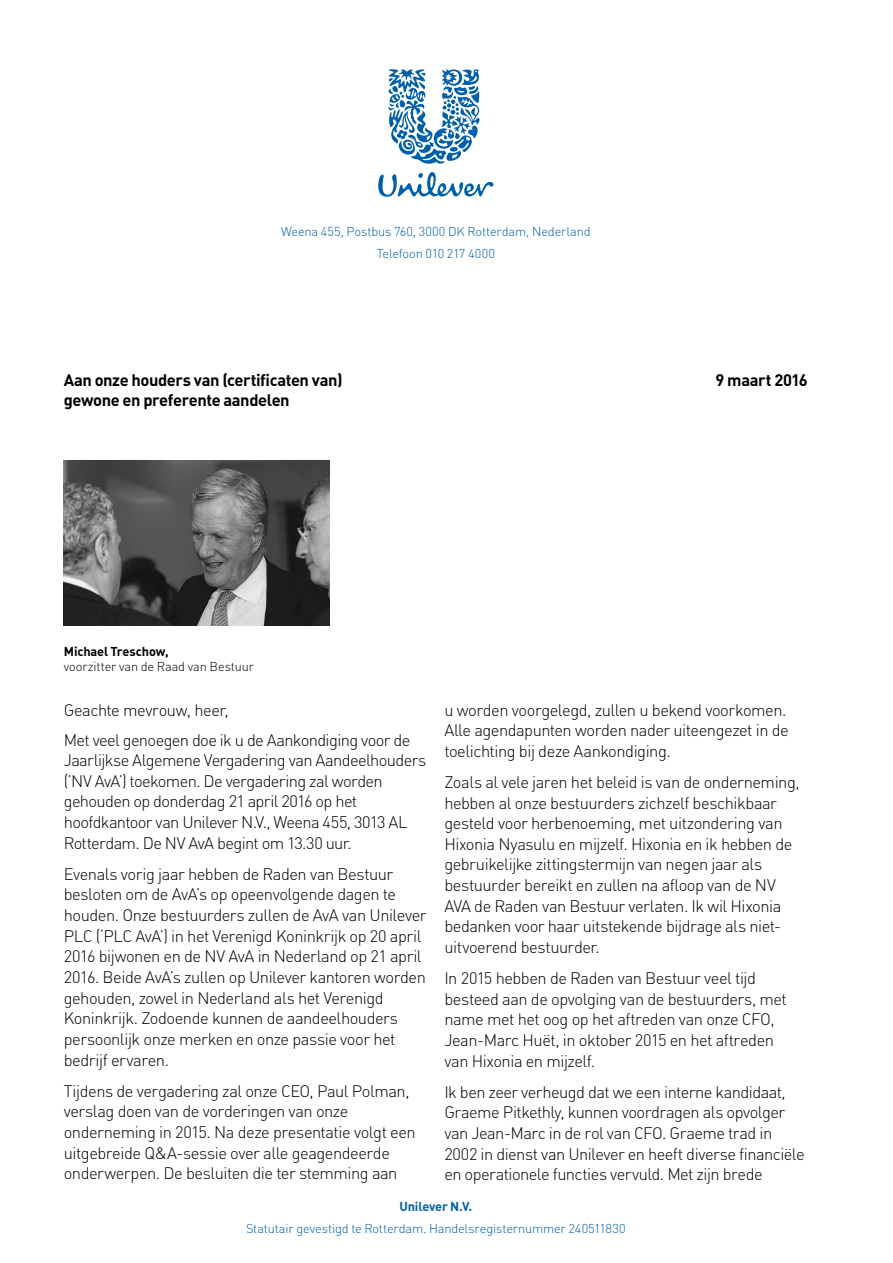
<style>
.page{position:relative;width:893px;height:1263px;background:#fff}
.page>*{position:absolute;margin:0;border:0;box-sizing:border-box;transform-origin:0 0}
._04_Body_Copy__P_Lar{font:300 16.5px/20.7px "DIN Pro";letter-spacing:-.03em;color:#000}
._04_Body_Copy__P_Lar-2{font:700 16.5px/20.7px "DIN Pro";letter-spacing:-.025em;color:#000}
._04_Body_Copy__p_cen{font:300 12.75px "DIN Pro";letter-spacing:-.01em;color:#005faa}
._04_Body_Copy__p{font:300 12.75px/15px "DIN Pro";letter-spacing:-.01em;color:#000}
.t1{font:700 12.75px "DIN Pro";letter-spacing:-.01em;color:#005faa}
.s1{font-weight:700}
</style>
<div class="page">
<svg style="left:378px;top:172px;width:115px;height:25px"></svg>
<svg style="left:388px;top:69px;width:91px;height:95px"></svg>
<img style="left:64px;top:460px;width:266px;height:166px">
<p class="_04_Body_Copy__p_cen" style="left:281px;top:221px;width:311px">Weena 455, Postbus 760, 3000 DK Rotterdam, Nederland</p>
<p class="_04_Body_Copy__p_cen" style="left:377px;top:244px;width:120px">Telefoon 010 217 4000</p>
<p class="_04_Body_Copy__P_Lar-2" style="left:64px;top:367px;width:280px">Aan onze houders van (certificaten van) gewone en preferente aandelen</p>
<p class="_04_Body_Copy__p" style="left:64px;top:642px;width:192px"><span class="s1">Michael Treschow,<br></span>voorzitter van de Raad van Bestuur</p>
<p class="_04_Body_Copy__P_Lar-2" style="left:715px;top:367px;width:94px">9 maart 2016</p>
<p class="_04_Body_Copy__P_Lar" style="left:64px;top:698px;width:166px">Geachte mevrouw, heer,</p>
<p class="_04_Body_Copy__P_Lar" style="left:64px;top:728px;width:364px">Met veel genoegen doe ik u de Aankondiging voor de Jaarlijkse Algemene Vergadering van Aandeelhouders (’NV AvA’) toekomen. De vergadering zal worden gehouden op donderdag 21 april 2016 op het hoofdkantoor van Unilever N.V., Weena 455, 3013 AL Rotterdam. De NV AvA begint om 13.30 uur.</p>
<p class="_04_Body_Copy__P_Lar" style="left:64px;top:862px;width:364px">Evenals vorig jaar hebben de Raden van Bestuur besloten om de AvA’s op opeenvolgende dagen te houden. Onze bestuurders zullen de AvA van Unilever PLC (‘PLC AvA’) in het Verenigd Koninkrijk op 20 april 2016 bijwonen en de NV AvA in Nederland op 21 april 2016. Beide AvA’s zullen op Unilever kantoren worden gehouden, zowel in Nederland als het Verenigd Koninkrijk. Zodoende kunnen de aandeelhouders persoonlijk onze merken en onze passie voor het bedrijf ervaren.</p>
<p class="_04_Body_Copy__P_Lar" style="left:64px;top:1079px;width:353px">Tijdens de vergadering zal onze CEO, Paul Polman, verslag doen van de vorderingen van onze onderneming in 2015. Na deze presentatie volgt een uitgebreide Q&amp;A-sessie over alle geagendeerde onderwerpen. De besluiten die ter stemming aan</p>
<p class="_04_Body_Copy__P_Lar" style="left:444px;top:698px;width:346px">u worden voorgelegd, zullen u bekend voorkomen.<br>Alle agendapunten worden nader uiteengezet in de toelichting bij deze Aankondiging.</p>
<p class="_04_Body_Copy__P_Lar" style="left:444px;top:770px;width:357px">Zoals al vele jaren het beleid is van de onderneming, hebben al onze bestuurders zichzelf beschikbaar gesteld voor herbenoeming, met uitzondering van Hixonia Nyasulu en mijzelf. Hixonia en ik hebben de gebruikelijke zittingstermijn van negen jaar als bestuurder bereikt en zullen na afloop van de NV AVA de Raden van Bestuur verlaten. Ik wil Hixonia bedanken voor haar uitstekende bijdrage als niet&shy;uitvoerend bestuurder.</p>
<p class="_04_Body_Copy__P_Lar" style="left:444px;top:966px;width:344px">In 2015 hebben de Raden van Bestuur veel tijd besteed aan de opvolging van de bestuurders, met name met het oog op het aftreden van onze CFO, Jean-Marc Huët, in oktober 2015 en het aftreden van Hixonia en mijzelf.</p>
<p class="_04_Body_Copy__P_Lar" style="left:444px;top:1080px;width:362px">Ik ben zeer verheugd dat we een interne kandidaat, Graeme Pitkethly, kunnen voordragen als opvolger van Jean-Marc in de rol van CFO. Graeme trad in 2002 in dienst van Unilever en heeft diverse financiële en operationele functies vervuld. Met zijn brede</p>
<p class="t1" style="left:399px;top:1195px;width:75px">Unilever N.V.</p>
<p class="_04_Body_Copy__p_cen" style="left:246px;top:1219px;width:381px">Statutair gevestigd te Rotterdam. Handelsregisternummer 240511830</p>
</div>
